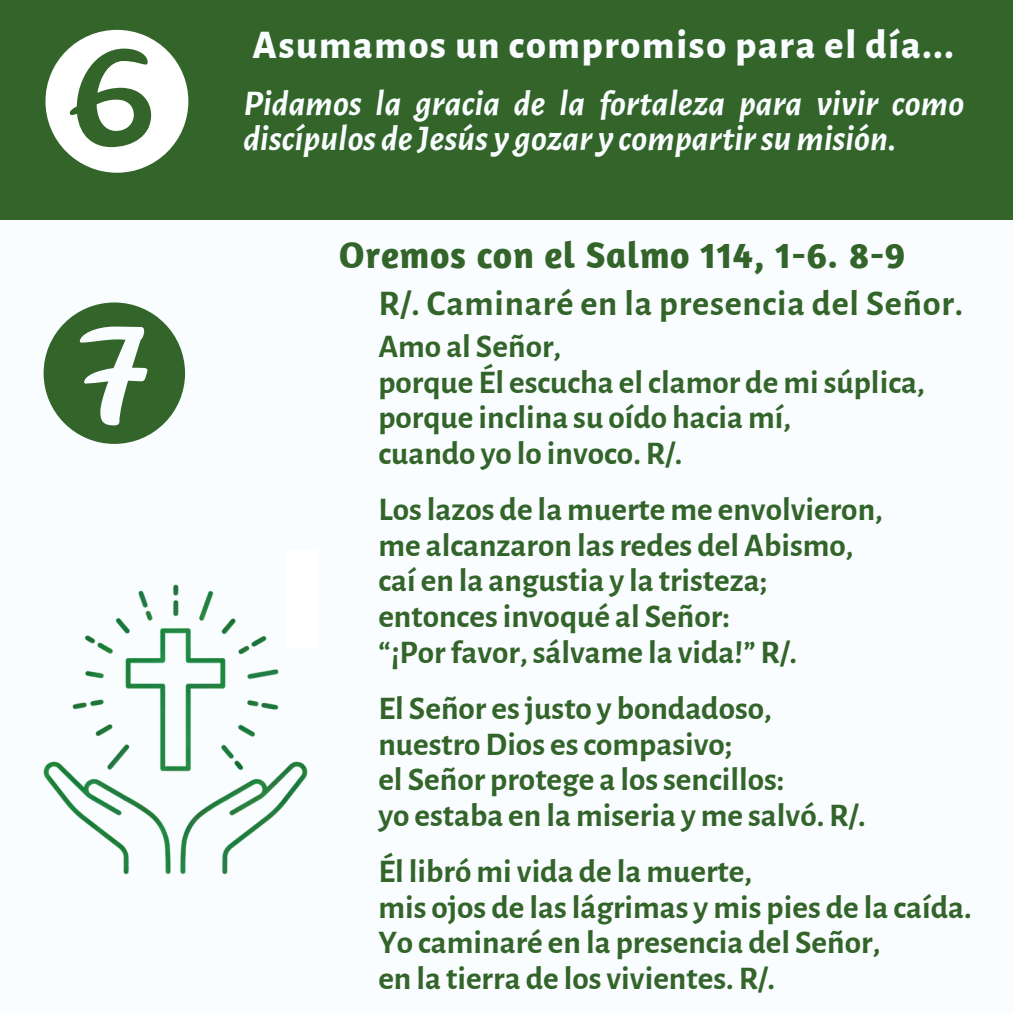
<style>
.page{position:relative;width:1013px;height:1013px;background:#fff}
.page>*{position:absolute;margin:0;border:0;box-sizing:border-box;transform-origin:0 0}
.t1{font:800 40px "Alegreya Sans";letter-spacing:.045em;color:#fafdff}
.t2{font:700 37.5px "Amaranth";letter-spacing:.015em;color:#33652a}
.t3{font:italic 700 36.25px/34.8px "Alegreya Sans";letter-spacing:.005em;color:#fafdff}
.t4{font:700 36.25px "Alegreya Sans";letter-spacing:.02em;color:#33652a}
.t5{font:700 33.12px "Alegreya Sans";color:#33652a}
</style>
<div class="page">
<div style="left:0;top:0;width:1012px;height:1012px;background:#33652a"></div>
<div style="left:0;top:221px;width:1012px;height:791px;background:#fafdff"></div>
<svg style="left:44px;top:302px;width:141px;height:142px"></svg>
<svg style="left:45px;top:30px;width:143px;height:142px"></svg>
<img style="left:43px;top:584px;width:265px;height:291px">
<div style="left:286px;top:550px;width:32px;height:97px;background:#fff"></div>
<p class="t1" style="left:252px;top:26px;width:702px">Asumamos un compromiso para el día...</p>
<p class="t3" style="left:243px;top:87px;width:722px">Pidamos la gracia de la fortaleza para vivir como discípulos de Jesús y gozar y compartirsumisión.</p>
<p class="t2" style="left:339px;top:231px;width:568px">Oremos con el Salmo 114, 1-6. 8-9</p>
<p class="t4" style="left:378px;top:286px;width:586px">R/. Caminaré en la presencia del Señor.</p>
<h1 class="t5" style="left:378px;top:330px;width:184px">Amo al Señor,</h1>
<p class="t5" style="left:378px;top:366px;width:548px">porque Él escucha elclamor de misúplica,</p>
<p class="t5" style="left:378px;top:401px;width:414px">porque inclina su oído hacia mí,</p>
<p class="t5" style="left:378px;top:437px;width:306px">cuando yo lo invoco. R/.</p>
<h1 class="t5" style="left:378px;top:493px;width:506px">Loslazos de la muerte me envolvieron,</h1>
<h1 class="t5" style="left:378px;top:529px;width:476px">me alcanzaron lasredes del Abismo,</h1>
<p class="t5" style="left:378px;top:565px;width:390px">caí en la angustia y la tristeza;</p>
<p class="t5" style="left:378px;top:600px;width:353px">entoncesinvoqué al Señor:</p>
<p class="t5" style="left:378px;top:636px;width:420px">“¡Porfavor,sálvame la vida!” R/.</p>
<p class="t5" style="left:378px;top:692px;width:395px">El Señor esjusto y bondadoso,</p>
<p class="t5" style="left:378px;top:728px;width:355px">nuestroDios escompasivo;</p>
<p class="t5" style="left:378px;top:763px;width:408px">el Señor protege a lossencillos:</p>
<p class="t5" style="left:378px;top:799px;width:489px">yo estaba en la miseria y me salvó. R/.</p>
<p class="t5" style="left:378px;top:855px;width:375px">Él libró mi vida de la muerte,</p>
<p class="t5" style="left:378px;top:891px;width:595px">mis ojos de laslágrimas y mis pies de la caída.</p>
<p class="t5" style="left:378px;top:926px;width:503px">Yo caminaré en la presencia del Señor,</p>
<p class="t5" style="left:378px;top:962px;width:398px">en la tierra de los vivientes. R/.</p>
</div>
